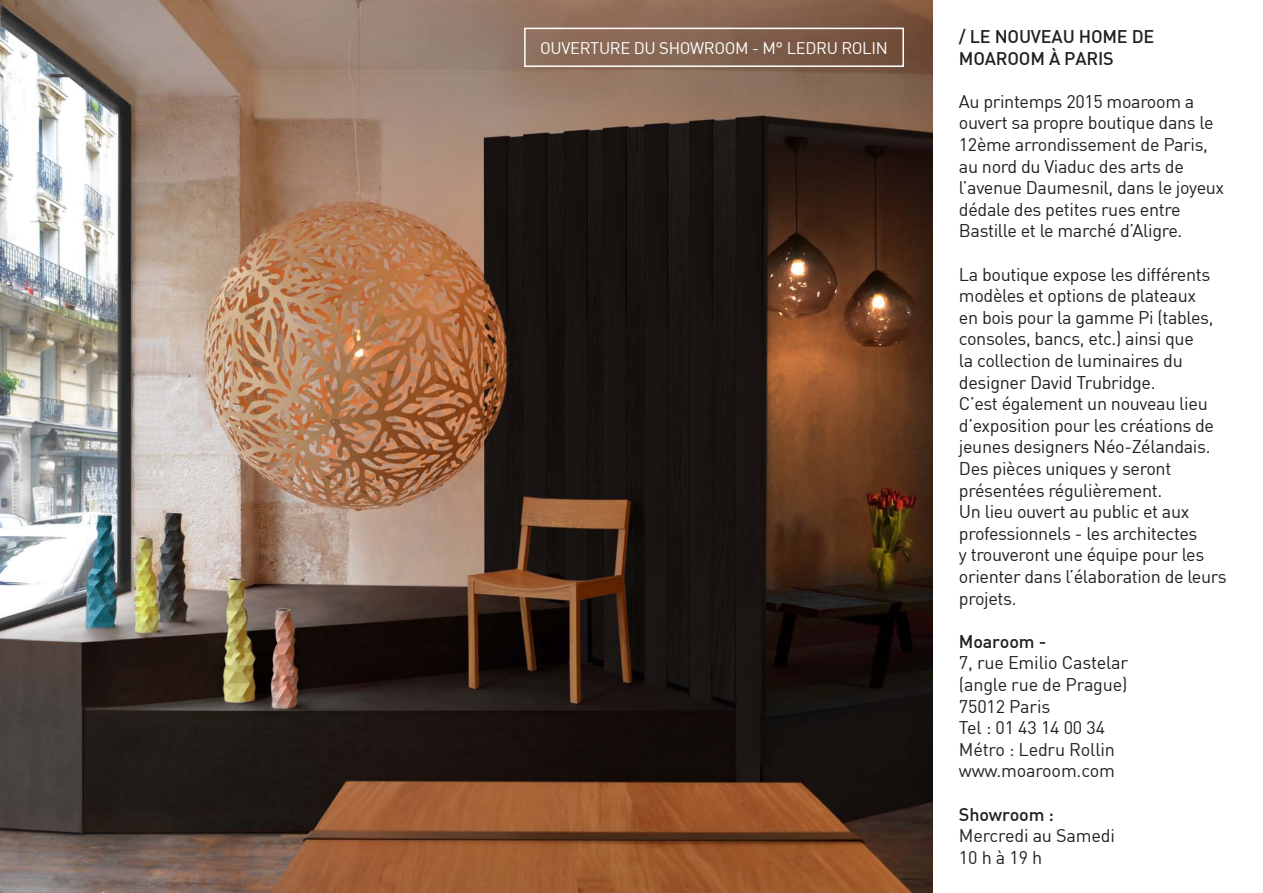
<style>
.page{position:relative;width:1263px;height:893px;background:#fff}
.page>*{position:absolute;margin:0;border:0;box-sizing:border-box;transform-origin:0 0}
.t1{font:18px/21.6px "DIN";letter-spacing:-.02em;color:#231f20}
.t2{font:500 18px/21.6px "DIN";letter-spacing:-.01em;color:#231f20}
.t3{font:16.5px "DIN";letter-spacing:-.02em;color:#fff}
</style>
<div class="page">
<img style="left:0;top:0;width:932px;height:893px">
<div style="left:524px;top:28px;width:380px;height:39px;border:2px solid #fff"></div>
<p class="t3" style="left:540px;top:37px;width:349px">OUVERTURE DU SHOWROOM - M° LEDRU ROLIN</p>
<p class="t2" style="left:959px;top:25px;width:197px">/ LE NOUVEAU HOME DE<br>MOAROOM à Paris</p>
<p class="t1" style="left:959px;top:90px;width:267px">Au printemps 2015 moaroom a ouvert sa propre boutique dans le<br>12ème arrondissement de Paris, au nord du Viaduc des arts de l’avenue Daumesnil, dans le joyeux dédale des petites rues entre<br>Bastille et le marché d’Aligre.</p>
<p class="t1" style="left:959px;top:263px;width:269px">La boutique expose les différents modèles et options de plateaux<br>en bois pour la gamme Pi (tables, consoles, bancs, etc.) ainsi que<br>la collection de luminaires du designer David Trubridge.<br>C’est également un nouveau lieu d’exposition pour les créations de jeunes designers Néo-Zélandais.<br>Des pièces uniques y seront présentées régulièrement.<br>Un lieu ouvert au public et aux professionnels - les architectes<br>y trouveront une équipe pour les orienter dans l’élaboration de leurs projets.</p>
<p class="t2" style="left:959px;top:630px;width:89px">Moaroom -</p>
<p class="t1" style="left:959px;top:652px;width:171px">7, rue Emilio Castelar (angle rue de Prague)<br>75012 Paris<br>Tel : 01 43 14 00 34<br>Métro : Ledru Rollin www.moaroom.com</p>
<p class="t2" style="left:959px;top:803px;width:97px">Showroom :</p>
<p class="t1" style="left:959px;top:825px;width:158px">Mercredi au Samedi<br>10 h à 19 h</p>
</div>
